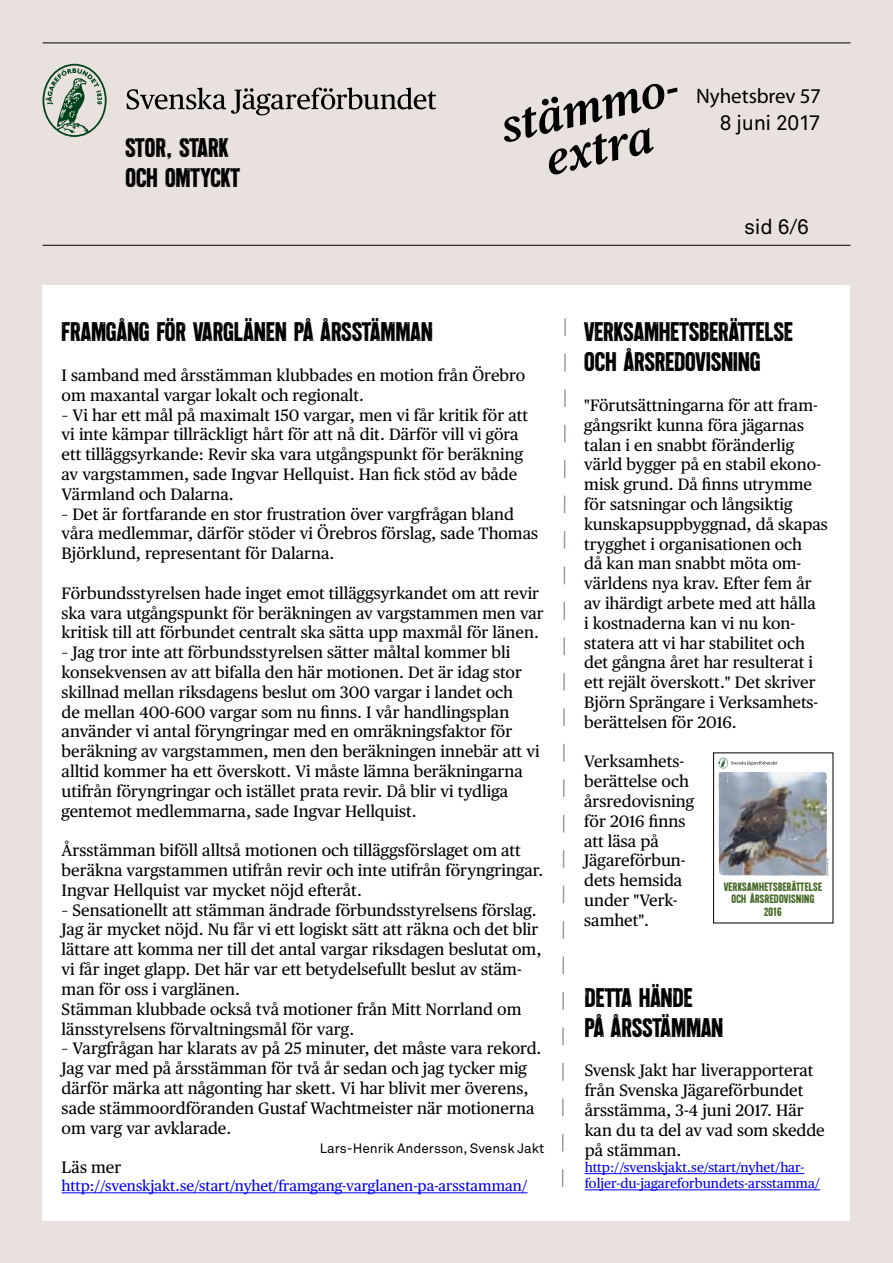
<style>
.page{position:relative;width:893px;height:1263px;background:#e8e1de}
.page>*{position:absolute;margin:0;border:0;box-sizing:border-box;transform-origin:0 0}
.t1{font:italic 600 45px/42px "Publico Text";color:#000;text-align:center}
.t2{font:700 27px/30px "Endure";letter-spacing:.01em;color:#000}
.t3{font:21px "Akkurat Std";letter-spacing:-.02em;color:#000}
.t4{font:21px "Myriad Pro";letter-spacing:-.005em;color:#000}
.t5{font:16.5px/19.8px "Publico Text";color:#000}
.t6{font:15px "Publico Text";color:#00f}
.t7{font:13.5px/16.2px "Publico Text";color:#00f}
.t8{font:13.5px "Akkurat Std";color:#000}
.t9{font:700 12.15px/12.1px "Endure";letter-spacing:.03em;color:#456825;text-align:center}
</style>
<div class="page">
<hr style="left:43px;top:43px;width:807px;height:1px;background:#000">
<hr style="left:43px;top:245px;width:807px;height:1px;background:#000">
<svg style="left:43px;top:64px;width:64px;height:73px"></svg>
<svg style="left:127px;top:88px;width:309px;height:27px"></svg>
<div style="left:43px;top:285px;width:807px;height:935px;background:#fff"></div>
<svg style="left:561px;top:318px;width:5px;height:869px"></svg>
<hr style="left:62px;top:1192px;width:466px;height:1px;background:#00f">
<hr style="left:585px;top:1173px;width:219px;height:1px;background:#00f">
<hr style="left:585px;top:1189px;width:235px;height:1px;background:#00f">
<img style="left:718px;top:757px;width:109px;height:119px">
<img style="left:718px;top:772px;width:32px;height:99px">
<div style="left:713px;top:753px;width:120px;height:170px;border:1px solid #000"></div>
<h2 class="t2" style="left:125px;top:133px;width:116px">STOR, STARK<br>OCH OMTYCKT</h2>
<h1 class="t1" style="left:497px;top:107px;width:192px;rotate:-13deg">stämmo&shy;extra</h1>
<p class="t4" style="left:696px;top:83px;width:126px">Nyhetsbrev 57</p>
<p class="t3" style="left:720px;top:110px;width:103px">8 juni 2017</p>
<p class="t3" style="left:744px;top:214px;width:66px">sid 6/6</p>
<h2 class="t2" style="left:62px;top:317px;width:373px">FRAMGÅNG FÖR VARGLÄNEN PÅ ÅRSSTÄMMAN</h2>
<p class="t5" style="left:62px;top:365px;width:465px">I samband med årsstämman klubbades en motion från Örebro om maxantal vargar lokalt och regionalt.</p>
<p class="t5" style="left:62px;top:405px;width:468px">– Vi har ett mål på maximalt 150 vargar, men vi får kritik för att vi inte kämpar tillräckligt hårt för att nå dit. Därför vill vi göra ett tilläggsyrkande: Revir ska vara utgångspunkt för beräkning av vargstammen, sade Ingvar Hellquist. Han fick stöd av både Värmland och Dalarna.</p>
<p class="t5" style="left:62px;top:504px;width:478px">– Det är fortfarande en stor frustration över vargfrågan bland våra medlemmar, därför stöder vi Örebros förslag, sade Thomas<br>Björklund, representant för Dalarna.</p>
<p class="t5" style="left:62px;top:583px;width:484px">Förbundsstyrelsen hade inget emot tilläggsyrkandet om att revir ska vara utgångspunkt för beräkningen av vargstammen men var kritisk till att förbundet centralt ska sätta upp maxmål för länen.</p>
<p class="t5" style="left:62px;top:643px;width:479px">– Jag tror inte att förbundsstyrelsen sätter måltal kommer bli konsekvensen av att bifalla den här motionen. Det är idag stor skillnad mellan riksdagens beslut om 300 vargar i landet och<br>de mellan 400-600 vargar som nu finns. I vår handlingsplan använder vi antal föryngringar med en omräkningsfaktor för beräkning av vargstammen, men den beräkningen innebär att vi alltid kommer ha ett överskott. Vi måste lämna beräkningarna utifrån föryngringar och istället prata revir. Då blir vi tydliga gentemot medlemmarna, sade Ingvar Hellquist.</p>
<p class="t5" style="left:62px;top:841px;width:483px">Årsstämman biföll alltså motionen och tilläggsförslaget om att beräkna vargstammen utifrån revir och inte utifrån föryngringar.<br>Ingvar Hellquist var mycket nöjd efteråt.</p>
<p class="t5" style="left:62px;top:900px;width:481px">– Sensationellt att stämman ändrade förbundsstyrelsens förslag.<br>Jag är mycket nöjd. Nu får vi ett logiskt sätt att räkna och det blir lättare att komma ner till det antal vargar riksdagen beslutat om, vi får inget glapp. Det här var ett betydelsefullt beslut av stäm&shy;man för oss i varglänen.<br>Stämman klubbade också två motioner från Mitt Norrland om länsstyrelsens förvaltningsmål för varg.</p>
<p class="t5" style="left:62px;top:1039px;width:481px">– Vargfrågan har klarats av på 25 minuter, det måste vara rekord.<br>Jag var med på årsstämman för två år sedan och jag tycker mig därför märka att någonting har skett. Vi har blivit mer överens, sade stämmoordföranden Gustaf Wachtmeister när motionerna om varg var avklarade.</p>
<p class="t8" style="left:320px;top:1140px;width:226px">Lars-Henrik Andersson, Svensk Jakt</p>
<p class="t5" style="left:62px;top:1157px;width:61px">Läs mer</p>
<p class="t6" style="left:62px;top:1177px;width:467px">http://svenskjakt.se/start/nyhet/framgang-varglanen-pa-arsstamman/</p>
<h2 class="t2" style="left:584px;top:317px;width:210px">VERKSAMHETSBERÄTTELSE<br>OCH ÅRSREDOVISNING</h2>
<p class="t5" style="left:584px;top:395px;width:245px">"Förutsättningarna för att fram&shy;gångsrikt kunna föra jägarnas talan i en snabbt föränderlig värld bygger på en stabil ekono&shy;misk grund. Då finns utrymme för satsningar och långsiktig kunskapsuppbyggnad, då skapas trygghet i organisationen och<br>då kan man snabbt möta om&shy;världens nya krav. Efter fem år av ihärdigt arbete med att hålla<br>i kostnaderna kan vi nu kon&shy;statera att vi har stabilitet och det gångna året har resulterat i ett rejält överskott." Det skriver<br>Björn Sprängare i Verksamhets&shy;berättelsen för 2016.</p>
<p class="t5" style="left:584px;top:752px;width:112px">Verksamhets&shy;berättelse och årsredovisning för 2016 finns att läsa på<br>Jägareförbun&shy;dets hemsida under "Verk&shy;samhet".</p>
<p class="t9" style="left:724px;top:881px;width:100px">VERKSAMHETSBERÄTTELSE<br>OCH ÅRSREDOVISNING<br>2016</p>
<h2 class="t2" style="left:585px;top:982px;width:140px">DETTA HÄNDE<br>PÅ ÅRSSTÄMMAN</h2>
<p class="t5" style="left:585px;top:1061px;width:242px">Svensk Jakt har liverapporterat från Svenska Jägareförbundet årsstämma, 3-4 juni 2017. Här kan du ta del av vad som skedde på stämman.</p>
<p class="t7" style="left:585px;top:1159px;width:237px">http://svenskjakt.se/start/nyhet/har&shy;foljer-du-jagareforbundets-arsstamma/</p>
</div>
